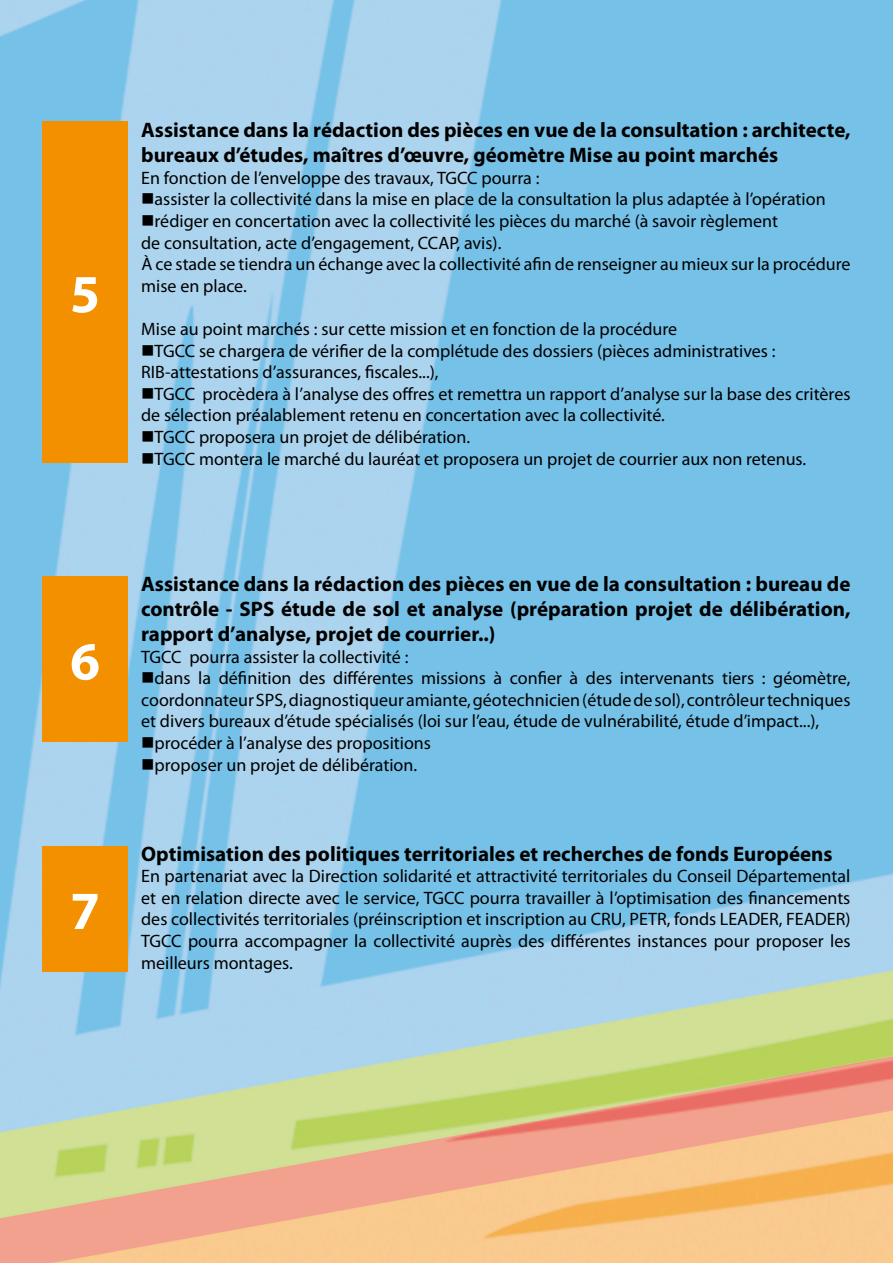
<style>
.page{position:relative;width:893px;height:1263px;background:#fff}
.page>*{position:absolute;margin:0;border:0;box-sizing:border-box;transform-origin:0 0}
.t1{font:700 54px "Myriad Pro";color:#fff}
.t2{font:700 21px/25.2px "Myriad Pro";color:#000}
.t3{font:18px/21.6px "Myriad Pro";color:#000}
</style>
<div class="page">
<img style="left:0;top:0;width:893px;height:1263px">
<div style="left:43px;top:846px;width:85px;height:125px;background:#f29000"></div>
<div style="left:43px;top:121px;width:85px;height:342px;background:#f29000"></div>
<div style="left:43px;top:576px;width:85px;height:166px;background:#f29000"></div>
<p class="t1" style="left:70px;top:259px;width:31px">5</p>
<p class="t2" style="left:141px;top:117px;width:711px">Assistance dans la rédaction des pièces en vue de la consultation : architecte, bureaux d’études, maîtres d’œuvre, géomètre Mise au point marchés</p>
<p class="t3" style="left:141px;top:167px;width:400px">En fonction de l’enveloppe des travaux, TGCC pourra :</p>
<p class="t3" style="left:141px;top:188px;width:686px">■assister la collectivité dans la mise en place de la consultation la plus adaptée à l’opération</p>
<p class="t3" style="left:141px;top:210px;width:638px">■rédiger en concertation avec la collectivité les pièces du marché (à savoir règlement</p>
<p class="t3" style="left:141px;top:231px;width:362px">de consultation, acte d’engagement, CCAP, avis).</p>
<p class="t3" style="left:141px;top:253px;width:711px">À ce stade se tiendra un échange avec la collectivité afin de renseigner au mieux sur la procédure mise en place.</p>
<p class="t3" style="left:141px;top:318px;width:537px">Mise au point marchés : sur cette mission et en fonction de la procédure</p>
<p class="t3" style="left:141px;top:339px;width:636px">■TGCC se chargera de vérifier de la complétude des dossiers (pièces administratives :</p>
<p class="t3" style="left:141px;top:361px;width:299px">RIB-attestations d’assurances, fiscales...),</p>
<p class="t3" style="left:141px;top:383px;width:711px">■TGCC procèdera à l’analyse des offres et remettra un rapport d’analyse sur la base des critères de sélection préalablement retenu en concertation avec la collectivité.</p>
<p class="t3" style="left:141px;top:426px;width:330px">■TGCC proposera un projet de délibération.</p>
<p class="t3" style="left:141px;top:447px;width:667px">■TGCC montera le marché du lauréat et proposera un projet de courrier aux non retenus.</p>
<p class="t1" style="left:70px;top:626px;width:31px">6</p>
<p class="t1" style="left:70px;top:875px;width:31px">7</p>
<p class="t2" style="left:141px;top:570px;width:711px;text-align:justify">Assistance dans la rédaction des pièces en vue de la consultation : bureau de contrôle - SPS étude de sol et analyse (préparation projet de délibération, rapport d’analyse, projet de courrier..)</p>
<p class="t3" style="left:141px;top:645px;width:269px">TGCC pourra assister la collectivité :</p>
<p class="t3" style="left:141px;top:667px;width:711px;text-align:justify">■dans la définition des différentes missions à confier à des intervenants tiers : géomètre, coordonnateur SPS, diagnostiqueur amiante, géotechnicien (étude de sol), contrôleur techniques et divers bureaux d’étude spécialisés (loi sur l’eau, étude de vulnérabilité, étude d’impact...),</p>
<p class="t3" style="left:141px;top:732px;width:291px">■procéder à l’analyse des propositions</p>
<p class="t3" style="left:141px;top:753px;width:278px">■proposer un projet de délibération.</p>
<p class="t2" style="left:141px;top:840px;width:693px">Optimisation des politiques territoriales et recherches de fonds Européens</p>
<p class="t3" style="left:141px;top:865px;width:711px;text-align:justify">En partenariat avec la Direction solidarité et attractivité territoriales du Conseil Départemental et en relation directe avec le service, TGCC pourra travailler à l’optimisation des financements des collectivités territoriales (préinscription et inscription au CRU, PETR, fonds LEADER, FEADER)<br>TGCC pourra accompagner la collectivité auprès des différentes instances pour proposer les meilleurs montages.</p>
</div>
